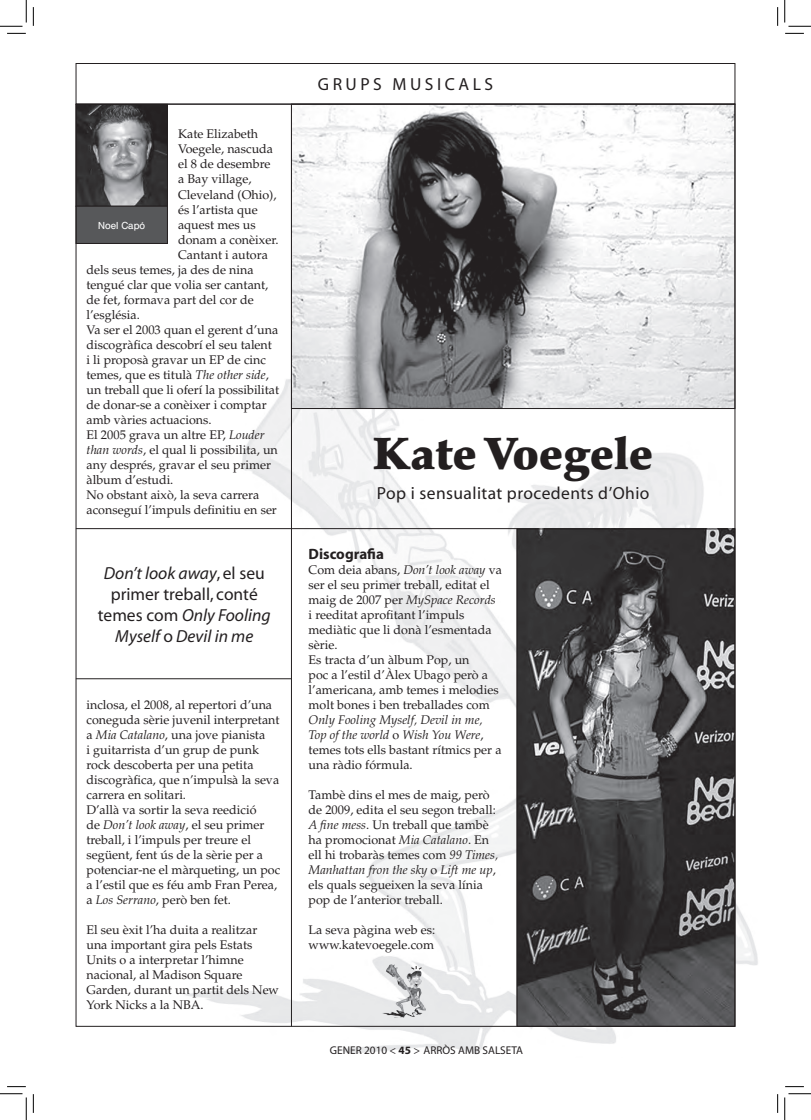
<style>
.page{position:relative;width:811px;height:1120px;background:#fff}
.page>*{position:absolute;margin:0;border:0;box-sizing:border-box;transform-origin:0 0}
.t1{font:900 45px "Palatino";color:#231f20}
.t2{font:italic 17.5px/21px "Myriad";color:#231f20;text-align:center}
.t3{font:17.5px "Myriad";letter-spacing:.025em;color:#231f20}
.t4{font:17.5px "Myriad";letter-spacing:.2em;color:#231f20}
.t5{font:700 15px "Myriad";color:#231f20}
.t6{font:12.5px/15px "Palatino";color:#231f20}
.t7{font:11.25px "Myriad";color:#231f20}
.t8{font:10px "Helvetica BQ";color:#fff}
.s1{font-style:italic}
.s2{font-style:normal}
.s3{font-weight:700}
</style>
<div class="page">
<img style="left:182px;top:360px;width:576px;height:694px">
<img style="left:78px;top:106px;width:88px;height:98px">
<div style="left:76px;top:104px;width:92px;height:102px;border:1px solid #231f20"></div>
<div style="left:76px;top:206px;width:91px;height:37px;background:#57585a"></div>
<div style="left:76px;top:206px;width:92px;height:37px;border:1px solid #231f20"></div>
<hr style="left:291px;top:104px;width:1px;height:922px;background:#231f20">
<hr style="left:76px;top:528px;width:659px;height:1px;background:#231f20">
<hr style="left:76px;top:678px;width:215px;height:1px;background:#231f20">
<img style="left:293px;top:106px;width:440px;height:300px">
<img style="left:519px;top:530px;width:214px;height:494px">
<div style="left:76px;top:63px;width:659px;height:41px;border:1px solid #231f20"></div>
<img style="left:381px;top:963px;width:44px;height:53px">
<svg style="left:411px;top:965px;width:11px;height:4px"></svg>
<svg style="left:7px;top:33px;width:19px;height:1px"></svg>
<svg style="left:785px;top:33px;width:19px;height:1px"></svg>
<svg style="left:33px;top:7px;width:1px;height:19px"></svg>
<svg style="left:33px;top:1094px;width:1px;height:18px"></svg>
<svg style="left:777px;top:7px;width:1px;height:19px"></svg>
<svg style="left:777px;top:1094px;width:1px;height:18px"></svg>
<svg style="left:0;top:0;width:27px;height:27px"></svg>
<svg style="left:0;top:1093px;width:27px;height:26px"></svg>
<svg style="left:784px;top:0;width:27px;height:27px"></svg>
<svg style="left:784px;top:1093px;width:27px;height:26px"></svg>
<p class="t6" style="left:178px;top:127px;width:82px">Kate Elizabeth</p>
<p class="t6" style="left:178px;top:142px;width:97px">Voegele, nascuda</p>
<p class="t6" style="left:178px;top:157px;width:94px">el 8 de desembre</p>
<p class="t6" style="left:178px;top:172px;width:75px">a Bay village,</p>
<p class="t6" style="left:178px;top:187px;width:100px">Cleveland (Ohio),</p>
<p class="t6" style="left:178px;top:202px;width:81px">és l’artista que</p>
<p class="t6" style="left:178px;top:217px;width:79px">aquest mes us</p>
<p class="t6" style="left:178px;top:232px;width:102px">donam a conèixer.</p>
<p class="t6" style="left:178px;top:247px;width:91px">Cantant i autora</p>
<p class="t6" style="left:86px;top:262px;width:169px">dels seus temes, ja des de nina</p>
<p class="t6" style="left:86px;top:277px;width:183px">tengué clar que volia ser cantant,</p>
<p class="t6" style="left:86px;top:292px;width:169px">de fet, formava part del cor de</p>
<p class="t6" style="left:86px;top:307px;width:55px">l’església.</p>
<p class="t6" style="left:86px;top:322px;width:194px">Va ser el 2003 quan el gerent d’una discogràfica descobrí el seu talent<br>i li proposà gravar un EP de cinc temes, que es titulà <span class="s1">The other side</span>, un treball que li oferí la possibilitat de donar-se a conèixer i comptar amb vàries actuacions.</p>
<p class="t6" style="left:86px;top:427px;width:193px">El 2005 grava un altre EP, <span class="s1">Louder than words</span>, el qual li possibilita, un any després, gravar el seu primer àlbum d’estudi.</p>
<p class="t6" style="left:86px;top:487px;width:192px">No obstant això, la seva carrera aconseguí l’impuls definitiu en ser</p>
<p class="t8" style="left:98px;top:219px;width:48px">Noel Capó</p>
<p class="t2" style="left:98px;top:563px;width:174px">Don’t look away<span class="s2">, el seu primer treball, conté temes com</span> Only Fooling<br>Myself <span class="s2">o</span> Devil in me</p>
<p class="t6" style="left:86px;top:697px;width:195px">inclosa, el 2008, al repertori d’una coneguda sèrie juvenil interpretant a <span class="s1">Mia Catalano</span>, una jove pianista<br>i guitarrista d’un grup de punk rock descoberta per una petita discogràfica, que n’impulsà la seva carrera en solitari.</p>
<p class="t6" style="left:86px;top:802px;width:195px">D’allà va sortir la seva reedició<br>de <span class="s1">Don’t look away</span>, el seu primer treball, i l’impuls per treure el següent, fent ús de la sèrie per a potenciar-ne el màrqueting, un poc a l’estil que es féu amb Fran Perea, a <span class="s1">Los Serrano</span>, però ben fet.</p>
<p class="t6" style="left:86px;top:922px;width:194px">El seu èxit l’ha duita a realitzar una important gira pels Estats<br>Units o a interpretar l’himne nacional, al Madison Square<br>Garden, durant un partit dels New<br>York Nicks a la NBA.</p>
<p class="t4" style="left:318px;top:76px;width:177px">GRUPS MUSIC ALS</p>
<p class="t1" style="left:373px;top:426px;width:282px">Kate Voegele</p>
<p class="t3" style="left:377px;top:484px;width:274px">Pop i sensualitat procedents d’Ohio</p>
<p class="t5" style="left:309px;top:546px;width:77px">Discografia</p>
<p class="t6" style="left:309px;top:562px;width:195px">Com deia abans, <span class="s1">Don’t look away</span> va ser el seu primer treball, editat el maig de 2007 per <span class="s1">MySpace Records </span>i reeditat aprofitant l’impuls mediàtic que li donà l’esmentada sèrie.</p>
<p class="t6" style="left:309px;top:652px;width:194px">Es tracta d’un àlbum Pop, un<br>poc a l’estil d’Àlex Ubago però a l’americana, amb temes i melodies molt bones i ben treballades com<br><span class="s1">Only Fooling Myself, Devil in me,<br>Top of the world</span> o <span class="s1">Wish You Were</span>, temes tots ells bastant rítmics per a una ràdio fórmula.</p>
<p class="t6" style="left:309px;top:787px;width:191px">Tambè dins el mes de maig, però de 2009, edita el seu segon treball:<br><span class="s1">A fine mess</span>. Un treball que tambè ha promocionat <span class="s1">Mia Catalano</span>. En ell hi trobaràs temes com <span class="s1">99 Times,<br>Manhattan fron the sky</span> o <span class="s1">Lift me up</span>, els quals segueixen la seva línia pop de l’anterior treball.</p>
<p class="t6" style="left:309px;top:922px;width:128px">La seva pàgina web es:</p>
<p class="t6" style="left:309px;top:937px;width:127px">www.katevoegele.com</p>
<p class="t7" style="left:330px;top:1044px;width:195px">GENER 2010 &lt; <span class="s3">45</span> &gt; ARRÒS AMB SALSETA</p>
</div>
